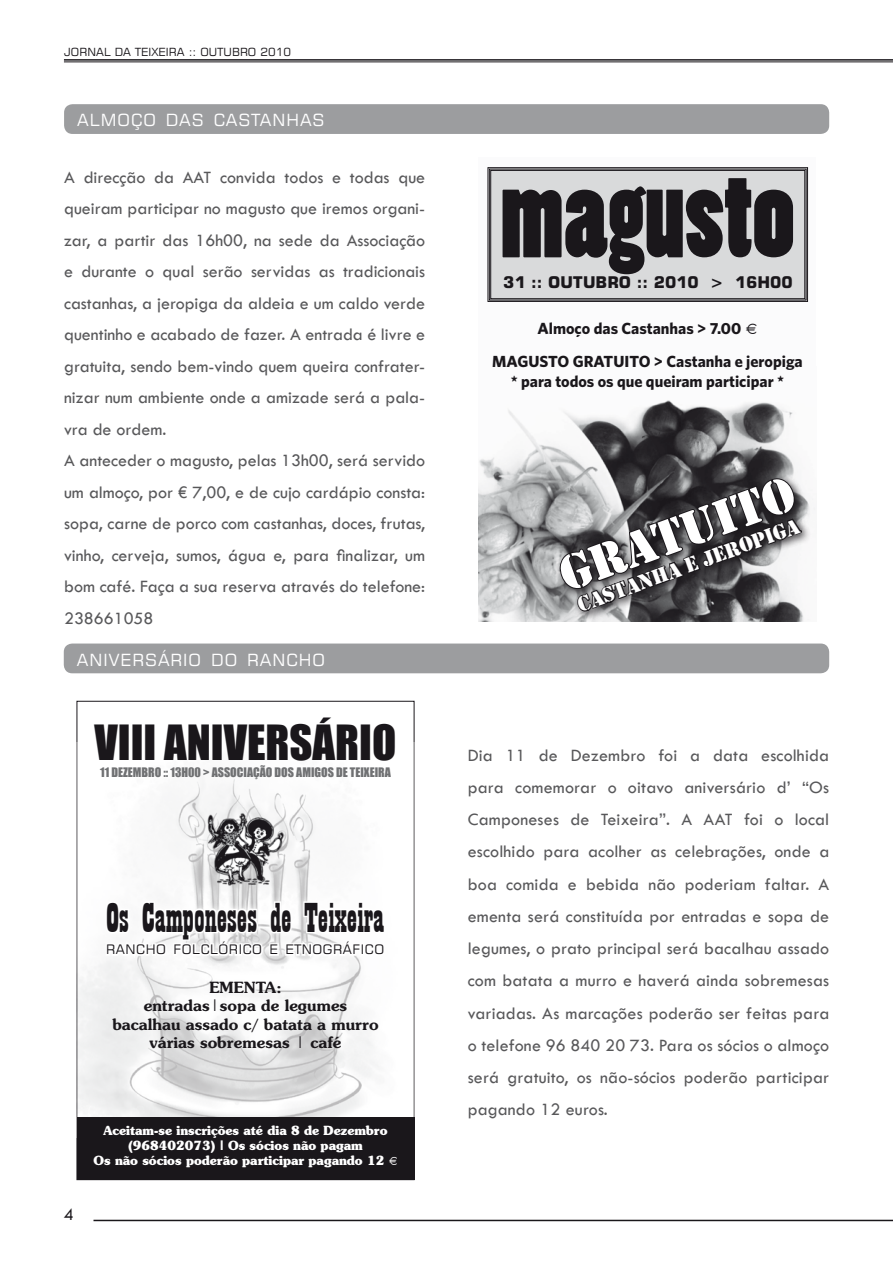
<style>
.page{position:relative;width:893px;height:1263px;background:#fff}
.page>*{position:absolute;margin:0;border:0;box-sizing:border-box;transform-origin:0 0}
.t1{font:112.8px "Poplar Std";color:#1a171b}
.t2{font:51.15px "Stencil";color:#fff}
.t3{font:44.55px "Impact";color:#1a171b}
.t4{font:43.35px "Playbill";color:#1a171b}
.t5{font:21.6px "Stencil";color:#fff}
.t6{font:18px/31.5px "Tw Cen";color:#58585a;text-align:justify}
.t7{font:18px "Tw Cen";color:#1a171b}
.t8{font:16.8px "Square 721 BT";letter-spacing:.055em;color:#fff}
.t9{font:700 16.2px "Square 721 BT";color:#1a171b}
.t10{font:700 16.05px/32.8px "Whitney";color:#1a171b;text-align:center}
.t11{font:600 15.45px/18.5px "Souvenir";color:#1a171b;text-align:center}
.t12{font:13.2px "Square 721 BT";letter-spacing:.045em;color:#1a171b}
.t13{font:700 12.6px/15.1px "Souvenir";color:#fff;text-align:center;scale:.95 1}
.t14{font:12px "Impact";color:#707173}
.t15{font:11.25px "Square 721 BT";letter-spacing:.01em;color:#1a171b}
.s1{font-family:"Times"}
</style>
<div class="page">
<hr style="left:64px;top:59px;width:829px;height:2px;background:#1a171b">
<hr style="left:64px;top:62px;width:829px;height:1px;background:#1a171b">
<hr style="left:93px;top:1220px;width:800px;height:1px;background:#1a171b">
<div style="left:478px;top:157px;width:338px;height:280px;background:#fbfbfc"></div>
<div style="left:487px;top:167px;width:321px;height:135px;background:#d9dadb"></div>
<div style="left:490px;top:170px;width:315px;height:129px;border:1px solid #1a171b"></div>
<img style="left:478px;top:400px;width:316px;height:221px">
<svg style="left:553px;top:472px;width:250px;height:149px;background:#5d5c5e"></svg>
<div style="left:64px;top:104px;width:765px;height:30px;background:#9c9d9f;border-radius:9px"></div>
<img style="left:77px;top:743px;width:337px;height:374px">
<div style="left:98px;top:893px;width:343px;height:95px;background:#fff"></div>
<svg style="left:105px;top:899px;width:255px;height:64px"></svg>
<div style="left:77px;top:1117px;width:337px;height:63px;background:#1a171b"></div>
<img style="left:207px;top:810px;width:77px;height:77px">
<div style="left:64px;top:643px;width:765px;height:30px;background:#9c9d9f;border-radius:9px"></div>
<p class="t15" style="left:64px;top:44px;width:228px">JORNAL DA TEIXEIRA :: OUTUBRO 2010</p>
<p class="t8" style="left:77px;top:110px;width:14px">ALMO</p>
<p class="t8" style="left:131px;top:110px;width:133px">ÇO DAS CASTAN</p>
<p class="t8" style="left:286px;top:110px;width:40px">HAS</p>
<p class="t6" style="left:64px;top:161px;width:363px;text-align:left">A direcção da AAT convida todos e todas que queiram participar no magusto que iremos organi&shy;zar, a partir das 16h00, na sede da Associação e durante o qual serão servidas as tradicionais castanhas, a jeropiga da aldeia e um caldo verde quentinho e acabado de fazer. A entrada é livre e gratuita, sendo bem-vindo quem queira confrater&shy;nizar num ambiente onde a amizade será a pala&shy;vra de ordem.<br>A anteceder o magusto, pelas 13h00, será servido um almoço, por € 7,00, e de cujo cardápio consta: sopa, carne de porco com castanhas, doces, frutas, vinho, cerveja, sumos, água e, para finalizar, um bom café. Faça a sua reserva através do telefone:<br>238661058</p>
<p class="t8" style="left:77px;top:649px;width:12px">ANIVER</p>
<p class="t8" style="left:145px;top:649px;width:36px">SÁRIO</p>
<p class="t8" style="left:211px;top:649px;width:13px">DO</p>
<p class="t8" style="left:247px;top:649px;width:13px">RAN</p>
<p class="t8" style="left:286px;top:649px;width:38px">CHO</p>
<h3 class="t3" style="left:95px;top:715px;width:303px">VIII ANIVERSÁRIO</h3>
<p class="t14" style="left:100px;top:765px;width:292px">11 DEZEMBRO :: 13H00 &gt; ASSOCIAÇÃO DOS AMIGOS DE TEIXEIRA</p>
<h3 class="t4" style="left:106px;top:896px;width:280px">Os Camponeses de Teixeira</h3>
<p class="t12" style="left:106px;top:941px;width:11px">RAN</p>
<p class="t12" style="left:136px;top:941px;width:47px">CHO FOL</p>
<p class="t12" style="left:201px;top:941px;width:95px">CLÓRICO E ETNO</p>
<p class="t12" style="left:323px;top:941px;width:61px">GRÁFI CO</p>
<p class="t11" style="left:112px;top:978px;width:268px">EMENTA:<br>entradas|sopa de legumes bacalhau assado c/ batata a murro várias sobremesas | café</p>
<p class="t7" style="left:64px;top:1204px;width:11px">4</p>
<p class="t13" style="left:93px;top:1123px;width:322px">Aceitam-se inscrições até dia 8 de Dezembro (968402073) | Os sócios não pagam<br>Os não sócios poderão participar pagando 12 <span class="s1">€</span></p>
<h1 class="t1" style="left:500px;top:154px;width:296px">magusto</h1>
<p class="t9" style="left:503px;top:272px;width:291px">31 :: OUTUBRO :: 2010 &gt; 16H00</p>
<p class="t10" style="left:492px;top:312px;width:312px">Almoço das Castanhas &gt; 7.00 <span class="s1">€<br></span>Magusto Gratuito &gt; Castanha e jeropiga</p>
<p class="t10" style="left:511px;top:364px;width:275px">* para todos os que queiram participar *</p>
<h2 class="t2" style="left:551px;top:548px;width:248px;rotate:-20deg">gratuito</h2>
<p class="t5" style="left:574px;top:594px;width:236px;rotate:-20deg">castanha e jeropiga</p>
<p class="t6" style="left:468px;top:739px;width:363px;line-height:32.2px">Dia 11 de Dezembro foi a data escolhida para comemorar o oitavo aniversário d’ “Os Camponeses de Teixeira”. A AAT foi o local escolhido para acolher as celebrações, onde a boa comida e bebida não poderiam faltar. A ementa será constituída por entradas e sopa de legumes, o prato principal será bacalhau assado com batata a murro e haverá ainda sobremesas variadas. As marcações poderão ser feitas para o telefone 96 840 20 73. Para os sócios o almoço será gratuito, os não-sócios poderão participar pagando 12 euros.</p>
</div>
